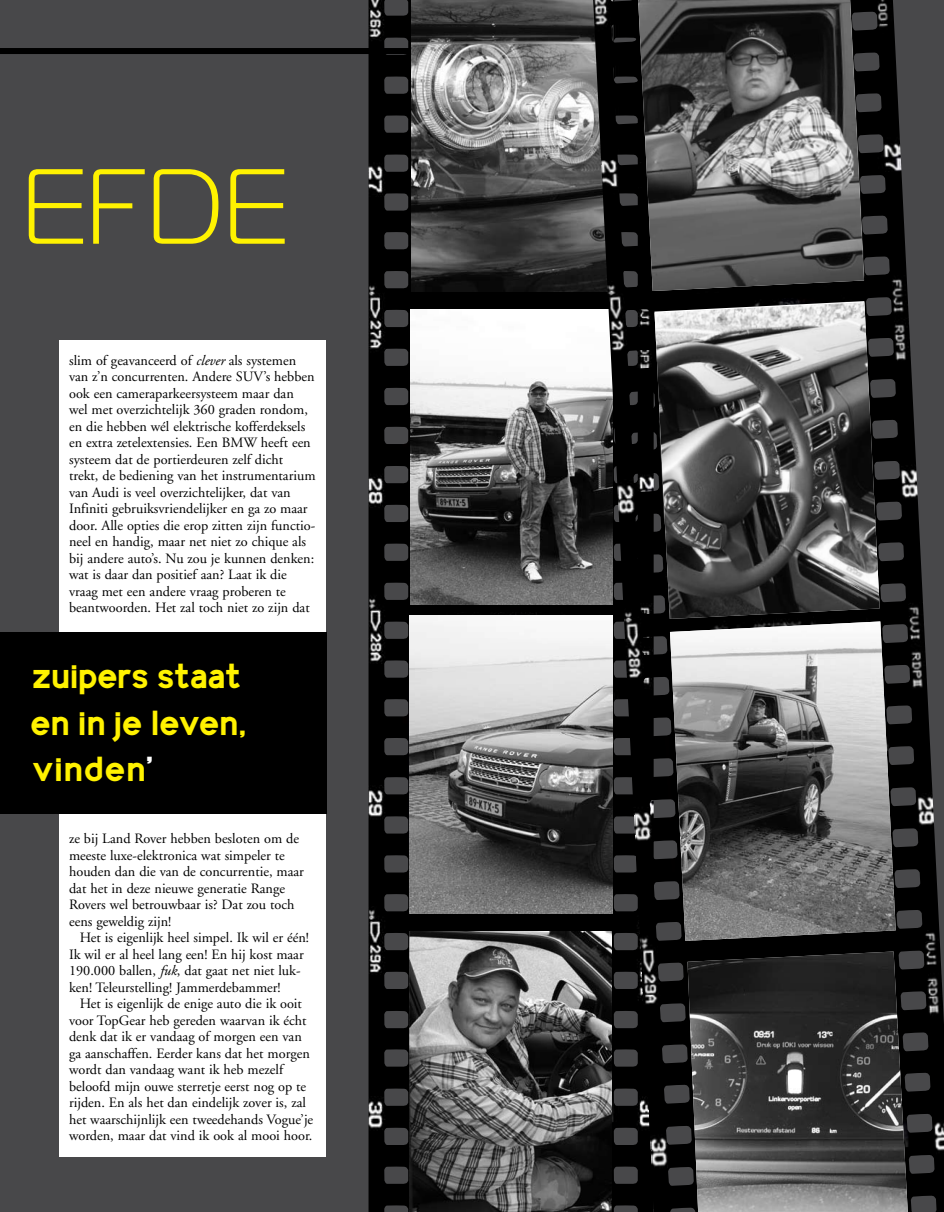
<style>
.page{position:relative;width:944px;height:1212px;background:#48484a}
.page>*{position:absolute;margin:0;border:0;box-sizing:border-box;transform-origin:0 0}
.t1{font:106.5px "Magistral A";color:#fff200}
.t2{font:700 36.75px/46.5px "Identikal Sans";letter-spacing:.01em;color:#fff200}
.t3{font:14.25px/16.5px "Adobe Garamond";color:#000}
.s1{font-style:italic}
.s2{color:#fff}
</style>
<div class="page">
<img style="left:369px;top:0;width:224px;height:1212px">
<div style="left:60px;top:340px;width:266px;height:817px;background:#fff"></div>
<div style="left:0;top:48px;width:609px;height:6px;background:#000"></div>
<img style="left:411px;top:0;width:182px;height:291px">
<img style="left:410px;top:309px;width:183px;height:296px">
<img style="left:409px;top:615px;width:184px;height:298px">
<img style="left:410px;top:931px;width:183px;height:281px">
<img style="left:593px;top:0;width:351px;height:1212px">
<img style="left:638px;top:0;width:226px;height:291px">
<img style="left:654px;top:302px;width:226px;height:317px">
<img style="left:670px;top:621px;width:226px;height:320px">
<img style="left:687px;top:951px;width:221px;height:261px">
<div style="left:0;top:632px;width:326px;height:182px;background:#000"></div>
<h1 class="t1" style="left:21px;top:142px;width:269px">efde</h1>
<p class="t3" style="left:69px;top:352px;width:248px">slim of geavanceerd of <span class="s1">clever</span> als systemen van z’n concurrenten. Andere SUV’s hebben ook een cameraparkeersysteem maar dan wel met overzichtelijk 360 graden rondom, en die hebben wél elektrische kofferdeksels en extra zetelextensies. Een BMW heeft een systeem dat de portierdeuren zelf dicht trekt, de bediening van het instrumentarium van Audi is veel overzichtelijker, dat van Infiniti gebruiksvriendelijker en ga zo maar door. Alle opties die erop zitten zijn functio&shy;neel en handig, maar net niet zo chique als bij andere auto’s. Nu zou je kunnen denken: wat is daar dan positief aan? Laat ik die vraag met een andere vraag proberen te beantwoorden. Het zal toch niet zo zijn dat</p>
<h2 class="t2" style="left:31px;top:652px;width:217px">zuipers staat en in je leven, vinden<span class="s2">’</span></h2>
<p class="t3" style="left:69px;top:831px;width:236px">ze bij Land Rover hebben besloten om de meeste luxe-elektronica wat simpeler te houden dan die van de concurrentie, maar dat het in deze nieuwe generatie Range Rovers wel betrouwbaar is? Dat zou toch eens geweldig zijn!</p>
<p class="t3" style="left:69px;top:930px;width:241px;text-indent:11px">Het is eigenlijk heel simpel. Ik wil er één!<br>Ik wil er al heel lang een! En hij kost maar 190.000 ballen, <span class="s1">fuk</span>, dat gaat net niet luk&shy;ken! Teleurstelling! Jammerdebammer!</p>
<p class="t3" style="left:69px;top:996px;width:246px;text-indent:11px">Het is eigenlijk de enige auto die ik ooit voor TopGear heb gereden waarvan ik écht denk dat ik er vandaag of morgen een van ga aanschaffen. Eerder kans dat het morgen wordt dan vandaag want ik heb mezelf beloofd mijn ouwe sterretje eerst nog op te rijden. En als het dan eindelijk zover is, zal het waarschijnlijk een tweedehands Vogue’je worden, maar dat vind ik ook al mooi hoor.</p>
</div>
